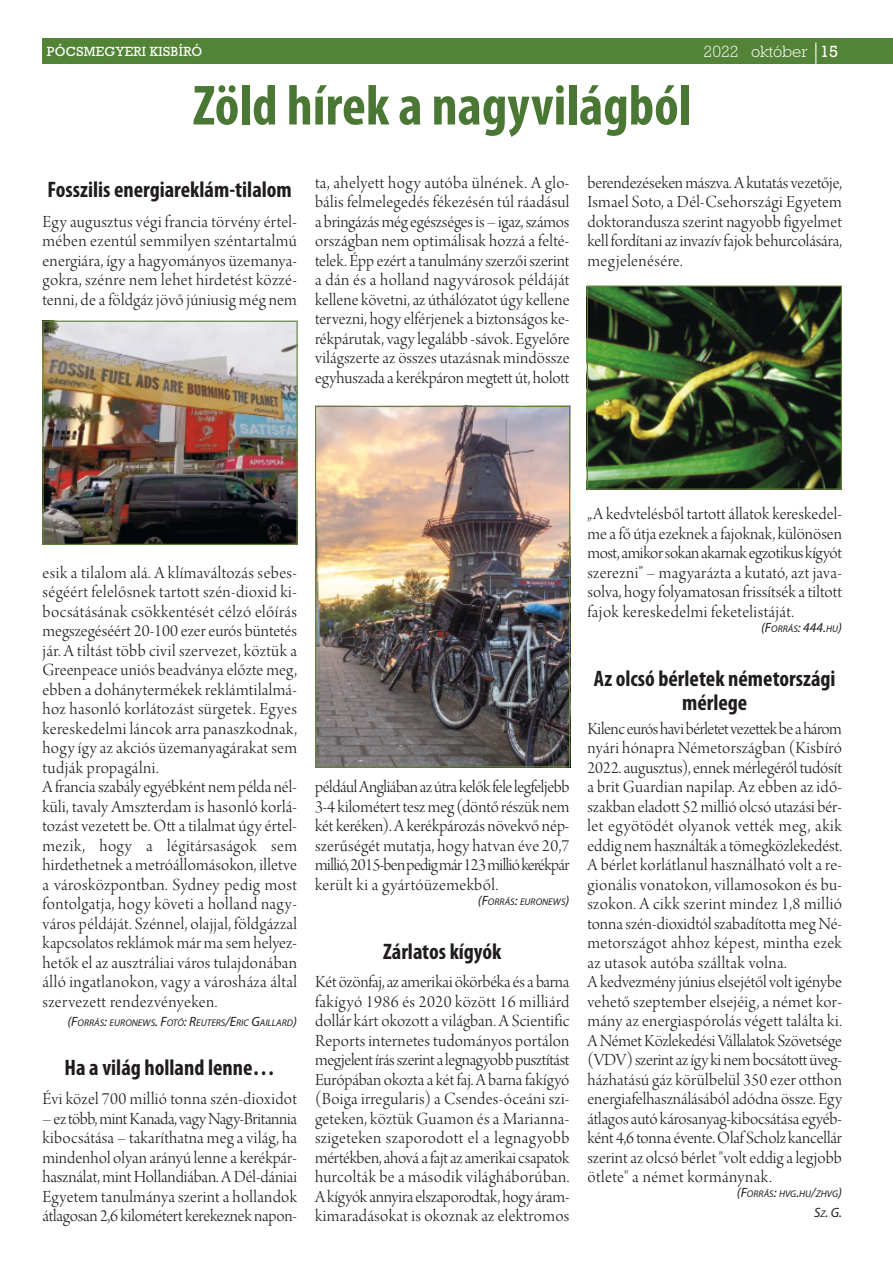
<style>
.page{position:relative;width:893px;height:1263px;background:#fff}
.page>*{position:absolute;margin:0;border:0;box-sizing:border-box;transform-origin:0 0}
.t1{font:700 condensed 57px "Myriad Pro";color:#4b7735}
.t2{font:700 condensed 22.5px/24px "Myriad Pro";color:#201d1c;text-align:center}
.t3{font:18px/19.5px "Arno Pro Light Display";letter-spacing:.01em;color:#201d1c;text-align:justify}
.t4{font:300 16.5px "Rockwell Std";color:#fff}
.t5{font:italic 13.5px "Myriad Pro";color:#201d1c}
.t6{font:13.5px "Rockwell Std";letter-spacing:.02em;color:#fff}
.t7{font:italic 9.75px "Myriad Pro";color:#201d1c}
.s1{font-weight:400}
.s2{font-size:13.5px}
.s3{font-size:9.75px}
</style>
<div class="page">
<div style="left:43px;top:38px;width:850px;height:26px;background:#528336"></div>
<svg style="left:815px;top:43px;width:1px;height:21px"></svg>
<img style="left:43px;top:321px;width:255px;height:224px">
<img style="left:587px;top:285px;width:255px;height:205px">
<img style="left:315px;top:406px;width:255px;height:361px">
<p class="t6" style="left:47px;top:47px;width:157px">PÓCSMEGYERI KISBÍRÓ</p>
<p class="t4" style="left:704px;top:46px;width:136px">2022 október <span class="s1">15</span></p>
<h1 class="t1" style="left:193px;top:82px;width:500px">Zöld hírek a nagyvilágból</h1>
<p class="t2" style="left:48px;top:179px;width:246px">Fosszilis energiareklám-tilalom</p>
<p class="t3" style="left:43px;top:213px;width:256px">Egy augusztus végi francia törvény értel‐ mében ezentúl semmilyen széntartalmú energiára, így a hagyományos üzemanya‐ gokra, szénre nem lehet hirdetést közzé‐ tenni, de a földgáz jövő júniusig még nem</p>
<p class="t3" style="left:315px;top:174px;width:256px">ta, ahelyett hogy autóba ülnének. A glo‐ bális felmelegedés fékezésén túl ráadásul a bringázás még egészséges is – igaz, számos országban nem optimálisak hozzá a felté‐ telek. Épp ezért a tanulmány szerzői szerint a dán és a holland nagyvárosok példáját kellene követni, az úthálózatot úgy kellene tervezni, hogy elférjenek a biztonságos ke‐ rékpárutak, vagy legalább -sávok. Egyelőre világszerte az összes utazásnak mindössze egyhuszada a kerékpáron megtett út, holott</p>
<p class="t3" style="left:587px;top:174px;width:256px">berendezéseken mászva. A kutatás vezetője, Ismael Soto, a Dél-Csehországi Egyetem doktorandusza szerint nagyobb figyelmet kell fordítani az invazív fajok behurcolására, megjelenésére.</p>
<p class="t3" style="left:43px;top:564px;width:256px;text-align:left">esik a tilalom alá. A klímaváltozás sebes‐ ségéért felelősnek tartott szén-dioxid ki‐ bocsátásának csökkentését célzó előírás megszegéséért 20-100 ezer eurós büntetés jár. A tiltást több civil szervezet, köztük a Greenpeace uniós beadványa előzte meg, ebben a dohánytermékek reklámtilalmá‐ hoz hasonló korlátozást sürgetek. Egyes kereskedelmi láncok arra panaszkodnak, hogy így az akciós üzemanyagárakat sem tudják propagálni.<br>A francia szabály egyébként nem példa nél‐ küli, tavaly Amszterdam is hasonló korlá‐ tozást vezetett be. Ott a tilalmat úgy értel‐ mezik, hogy a légitársaságok sem hirdethetnek a metróállomásokon, illetve a városközpontban. Sydney pedig most fontolgatja, hogy követi a holland nagy‐ város példáját. Szénnel, olajjal, földgázzal kapcsolatos reklámok már ma sem helyez‐ hetők el az ausztráliai város tulajdonában álló ingatlanokon, vagy a városháza által szervezett rendezvényeken.</p>
<p class="t7" style="left:67px;top:1018px;width:231px"><span class="s2">(F</span>ORRÁS<span class="s2">:</span> EURONEWS<span class="s2">. F</span>OTÓ<span class="s2">: R</span>EUTERS<span class="s2">/E</span>RIC <span class="s2">G</span>AILLARD<span class="s2">)</span></p>
<p class="t2" style="left:65px;top:1058px;width:212px">Ha a világ holland lenne…</p>
<p class="t3" style="left:43px;top:1091px;width:256px">Évi közel 700 millió tonna szén-dioxidot</p>
<p class="t3" style="left:43px;top:1110px;width:256px">– eztöbb,mintKanada, vagyNagy-Britannia kibocsátása – takaríthatna meg a világ, ha mindenhol olyan arányú lenne a kerékpár‐ használat, mintHollandiában. ADél-dániai Egyetem tanulmánya szerint a hollandok átlagosan 2,6 kilométert kerekeznek napon‐</p>
<p class="t3" style="left:315px;top:779px;width:256px">példáulAngliában azútra kelőkfele legfeljebb 3-4 kilométert tesz meg (döntőrészük nem két keréken). A kerékpározás növekvő nép‐ szerűségét mutatja, hogy hatvan éve 20,7 millió,2015-benpedigmár123milliókerékpár került ki a gyártóüzemekből.</p>
<p class="t7" style="left:478px;top:897px;width:93px"><span class="s2">(F</span>ORRÁS<span class="s2">:</span> EURONEWS<span class="s2">)</span></p>
<p class="t2" style="left:383px;top:941px;width:120px">Zárlatos kígyók</p>
<p class="t3" style="left:315px;top:974px;width:256px">Két özönfaj, az amerikai ökörbéka és a barna fakígyó 1986 és 2020 között 16 milliárd dollár kárt okozott a világban. A Scientific Reports internetes tudományos portálon megjelent írás szerint a legnagyobbpusztítást Európában okozta a két faj. A barna fakígyó (Boiga irregularis) a Csendes-óceáni szi‐ geteken, köztük Guamon és a Marianna&shy;szigeteken szaporodott el a legnagyobb mértékben, ahová a fajt az amerikai csapatok hurcolták be a második világháborúban.<br>A kígyók annyira elszaporodtak, hogy áram‐ kimaradásokat is okoznak az elektromos</p>
<p class="t3" style="left:587px;top:506px;width:256px">„A kedvtelésből tartott állatok kereskedel‐ me a fő útja ezeknek a fajoknak, különösen most, amikor sokan akarnak egzotikuskígyót szerezni” – magyarázta a kutató, azt java‐ solva, hogy folyamatosan frissítsék a tiltott fajok kereskedelmi feketelistáját.</p>
<p class="t5" style="left:761px;top:621px;width:82px">(F<span class="s3">ORRÁS</span>: 444.<span class="s3">HU</span>)</p>
<p class="t2" style="left:594px;top:668px;width:243px">Az olcsó bérletek németországi mérlege</p>
<p class="t3" style="left:587px;top:720px;width:256px;text-align:left">Kilenc euróshavibérletet vezettekbe ahárom nyári hónapra Németországban (Kisbíró 2022. augusztus), ennek mérlegéről tudósít a brit Guardian napilap. Az ebben az idő‐ szakban eladott 52 millió olcsó utazási bér‐ let egyötödét olyanok vették meg, akik eddig nem használták a tömegközlekedést.<br>A bérlet korlátlanul használható volt a re‐ gionális vonatokon, villamosokon és bu‐ szokon. A cikk szerint mindez 1,8 millió tonna szén-dioxidtól szabadította meg Né‐ metországot ahhoz képest, mintha ezek az utasok autóba szálltak volna.<br>A kedvezmény június elsejétől volt igénybe vehető szeptember elsejéig, a német kor‐ mány az energiaspórolás végett találta ki.<br>ANémet Közlekedési Vállalatok Szövetsége (VDV) szerint az így ki nem bocsátott üveg‐ házhatású gáz körülbelül 350 ezer otthon energiafelhasználásából adódna össze. Egy átlagos autó károsanyag-kibocsátása egyéb‐ ként 4,6 tonna évente. Olaf Scholz kancellár szerint az olcsó bérlet "volt eddig a legjobb ötlete" a német kormánynak.</p>
<p class="t7" style="left:737px;top:1190px;width:107px"><span class="s2">(F</span>ORRÁS<span class="s2">:</span> HVG<span class="s2">.</span>HU<span class="s2">/</span>ZHVG<span class="s2">)</span></p>
<p class="t5" style="left:814px;top:1206px;width:29px">S<span class="s3">Z</span>. G.</p>
</div>
